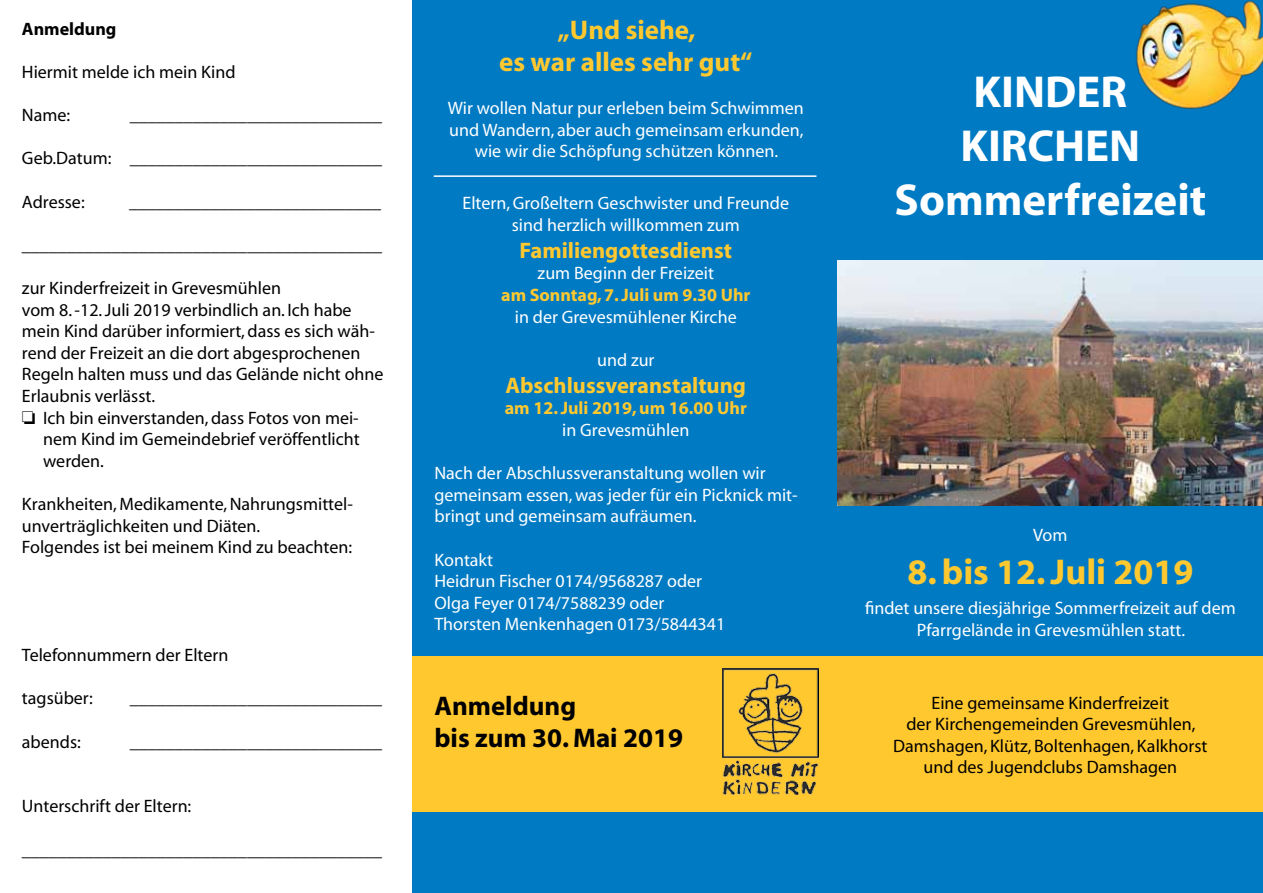
<style>
.page{position:relative;width:1263px;height:893px;background:#fff}
.page>*{position:absolute;margin:0;border:0;box-sizing:border-box;transform-origin:0 0}
.t1{font:700 45px/54px "Myriad";color:#fff;text-align:center}
.t2{font:700 36px "Myriad";color:#ffc82f}
.t3{font:700 27px/32.4px "Myriad";color:#ffc82f;text-align:center}
.t4{font:700 27px/32.4px "Myriad";color:#000}
.t5{font:700 22.5px "Myriad";color:#ffc82f}
.t6{font:18px/21.6px "Myriad";color:#000}
.t7{font:18px/21.6px "Myriad";color:#fff;text-align:center}
.t8{font:700 18px "Myriad";color:#ffc82f}
.t9{font:700 18px "Myriad";color:#000}
</style>
<div class="page">
<div style="left:412px;top:0;width:851px;height:893px;background:#007ac3"></div>
<div style="left:412px;top:656px;width:851px;height:156px;background:#ffc82f"></div>
<img style="left:838px;top:261px;width:425px;height:244px">
<img style="left:1136px;top:0;width:127px;height:109px">
<img style="left:723px;top:669px;width:96px;height:126px">
<hr style="left:434px;top:175px;width:382px;height:2px;background:#fff">
<p class="t9" style="left:22px;top:19px;width:96px">Anmeldung</p>
<p class="t6" style="left:22px;top:62px;width:215px">Hiermit melde ich mein Kind</p>
<p class="t6" style="left:22px;top:105px;width:50px">Name:</p>
<p class="t6" style="left:130px;top:105px;width:253px">____________________________</p>
<p class="t6" style="left:22px;top:148px;width:361px">Geb.Datum: ____________________________</p>
<p class="t6" style="left:22px;top:192px;width:64px">Adresse:</p>
<p class="t6" style="left:129px;top:192px;width:253px">____________________________</p>
<p class="t6" style="left:22px;top:235px;width:362px">________________________________________</p>
<p class="t6" style="left:22px;top:278px;width:363px">zur Kinderfreizeit in Grevesmühlen<br>vom 8. -12. Juli 2019 verbindlich an. Ich habe mein Kind darüber informiert, dass es sich wäh&shy;rend der Freizeit an die dort abgesprochenen Regeln halten muss und das Gelände nicht ohne Erlaubnis verlässt.<br>❏ Ich bin einverstanden, dass Fotos von mei-</p>
<p class="t6" style="left:43px;top:429px;width:318px">nem Kind im Gemeindebrief veröffentlicht werden.</p>
<p class="t6" style="left:22px;top:494px;width:332px">Krankheiten, Medikamente, Nahrungsmittel&shy;unverträglichkeiten und Diäten.<br>Folgendes ist bei meinem Kind zu beachten:</p>
<p class="t6" style="left:22px;top:645px;width:208px">Telefonnummern der Eltern</p>
<p class="t6" style="left:22px;top:688px;width:72px">tagsüber:</p>
<p class="t6" style="left:130px;top:688px;width:253px">____________________________</p>
<p class="t6" style="left:22px;top:732px;width:60px">abends:</p>
<p class="t6" style="left:130px;top:732px;width:253px">____________________________</p>
<p class="t6" style="left:22px;top:796px;width:171px">Unterschrift der Eltern:</p>
<p class="t6" style="left:22px;top:840px;width:362px">________________________________________</p>
<h3 class="t3" style="left:499px;top:14px;width:255px">„Und siehe,<br>es war alles sehr gut“</h3>
<p class="t7" style="left:448px;top:98px;width:358px">Wir wollen Natur pur erleben beim Schwimmen und Wandern, aber auch gemeinsam erkunden, wie wir die Schöpfung schützen können.</p>
<p class="t7" style="left:462px;top:193px;width:328px">Eltern, Großeltern Geschwister und Freunde sind herzlich willkommen zum</p>
<p class="t5" style="left:519px;top:239px;width:214px">Familiengottesdienst</p>
<p class="t7" style="left:538px;top:263px;width:178px">zum Beginn der Freizeit</p>
<p class="t8" style="left:501px;top:286px;width:251px">am Sonntag, 7. Juli um 9.30 Uhr</p>
<p class="t7" style="left:515px;top:307px;width:223px">in der Grevesmühlener Kirche</p>
<p class="t7" style="left:597px;top:350px;width:59px">und zur</p>
<p class="t5" style="left:505px;top:374px;width:242px">Abschlussveranstaltung</p>
<p class="t8" style="left:505px;top:399px;width:244px">am 12. Juli 2019, um 16.00 Uhr</p>
<p class="t7" style="left:562px;top:420px;width:129px">in Grevesmühlen</p>
<p class="t7" style="left:434px;top:463px;width:365px;text-align:left">Nach der Abschlussveranstaltung wollen wir gemeinsam essen, was jeder für ein Picknick mit&shy;bringt und gemeinsam aufräumen.</p>
<p class="t7" style="left:434px;top:550px;width:292px;text-align:left">Kontakt<br>Heidrun Fischer 0174/9568287 oder<br>Olga Feyer 0174/7588239 oder<br>Thorsten Menkenhagen 0173/5844341</p>
<h3 class="t4" style="left:434px;top:690px;width:250px">Anmeldung<br>bis zum 30. Mai 2019</h3>
<h1 class="t1" style="left:894px;top:66px;width:313px">KINDER<br>KIRCHEN<br>Sommerfreizeit</h1>
<p class="t7" style="left:1033px;top:525px;width:36px">Vom</p>
<h2 class="t2" style="left:907px;top:553px;width:287px">8. bis 12. Juli 2019</h2>
<p class="t7" style="left:865px;top:598px;width:372px">findet unsere diesjährige Sommerfreizeit auf dem<br>Pfarrgelände in Grevesmühlen statt.</p>
<p class="t6" style="left:893px;top:693px;width:316px;text-align:center">Eine gemeinsame Kinderfreizeit<br>der Kirchengemeinden Grevesmühlen, Damshagen, Klütz, Boltenhagen, Kalkhorst und des Jugendclubs Damshagen</p>
</div>
